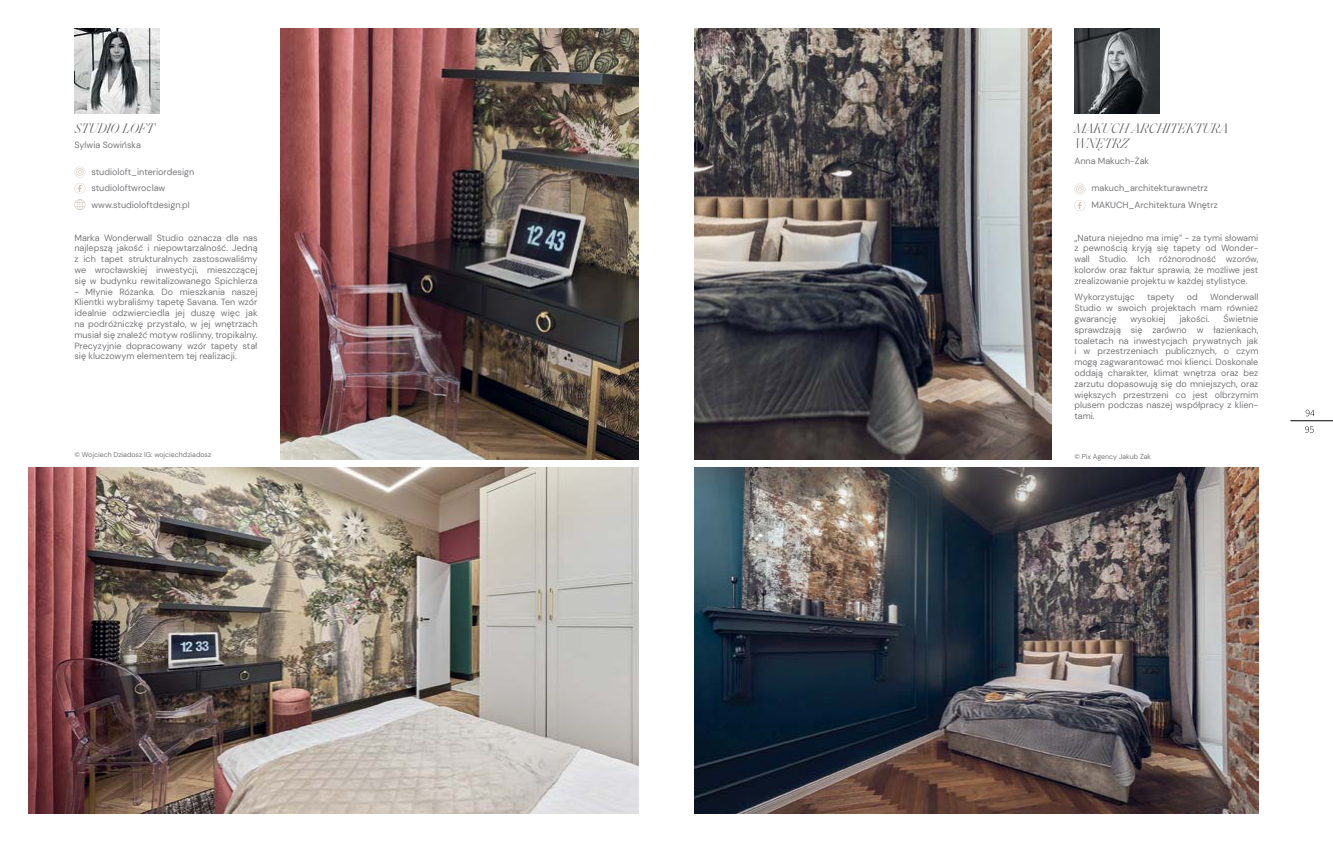
<style>
.page{position:relative;width:1333px;height:842px;background:#fff}
.page>*{position:absolute;margin:0;border:0;box-sizing:border-box;transform-origin:0 0}
.t1{font:italic 300 14px/15px "Saol Display";letter-spacing:.01em;color:#58595b}
.t2{font:9px/10.8px "DM Sans";color:#77787b;text-align:justify}
.t3{font:7px "DM Sans";color:#77787b}
</style>
<div class="page">
<hr style="left:1290px;top:420px;width:42px;height:1px;background:#000">
<svg style="left:1305px;top:426px;width:8px;height:7px"></svg>
<svg style="left:1305px;top:410px;width:9px;height:6px"></svg>
<img style="left:1074px;top:28px;width:85px;height:85px">
<img style="left:694px;top:467px;width:564px;height:347px">
<img style="left:694px;top:28px;width:357px;height:431px">
<img style="left:280px;top:28px;width:358px;height:431px">
<img style="left:28px;top:467px;width:610px;height:347px">
<img style="left:74px;top:28px;width:85px;height:85px">
<svg style="left:74px;top:167px;width:11px;height:43px"></svg>
<svg style="left:1074px;top:184px;width:11px;height:27px"></svg>
<h1 class="t1" style="left:74px;top:119px;width:82px">STUDIO LOFT</h1>
<p class="t2" style="left:74px;top:139px;width:68px">Sylwia Sowińska</p>
<p class="t2" style="left:91px;top:163px;width:104px;line-height:16.5px;text-align:left">studioloft_interiordesign studioloftwroclaw www.studioloftdesign.pl</p>
<p class="t2" style="left:74px;top:232px;width:185px">Marka Wonderwall Studio oznacza dla nas najlepszą jakość i niepowtarzalność. Jedną z ich tapet strukturalnych zastosowaliśmy we wrocławskiej inwestycji, mieszczącej się w budynku rewitalizowanego Spichlerza</p>
<p class="t2" style="left:74px;top:286px;width:185px">- Młynie Różanka. Do mieszkania naszej Klientki wybraliśmy tapetę Savana. Ten wzór idealnie odzwierciedla jej duszę więc jak na podróżniczkę przystało, w jej wnętrzach musiał się znaleźć motyw roślinny, tropikalny.<br>Precyzyjnie dopracowany wzór tapety stał się kluczowym elementem tej realizacji.</p>
<h1 class="t1" style="left:1074px;top:119px;width:155px">MAKUCH ARCHITEKTURA<br>WNĘTRZ</h1>
<p class="t2" style="left:1074px;top:155px;width:76px">Anna Makuch-Żak</p>
<p class="t2" style="left:1091px;top:180px;width:128px;line-height:16.5px">makuch_architekturawnetrz<br>MAKUCH_Architektura Wnętrz</p>
<p class="t2" style="left:1074px;top:232px;width:185px">„Natura niejedno ma imię” - za tymi słowami z pewnością kryją się tapety od Wonder&shy;wall Studio. Ich różnorodność wzorów, kolorów oraz faktur sprawia, że możliwe jest zrealizowanie projektu w każdej stylistyce.</p>
<p class="t2" style="left:1074px;top:292px;width:62px">Wykorzystując</p>
<p class="t2" style="left:1147px;top:292px;width:29px">tapety</p>
<p class="t2" style="left:1186px;top:292px;width:12px">od</p>
<p class="t2" style="left:1074px;top:292px;width:185px;text-indent:136px">Wonderwall Studio w swoich projektach mam również gwarancję</p>
<p class="t2" style="left:1074px;top:313px;width:185px;text-indent:149px">Świetnie sprawdzają się zarówno w łazienkach, toaletach na inwestycjach prywatnych jak i w przestrzeniach publicznych, o czym mogą zagwarantować moi klienci. Doskonale oddają charakter, klimat wnętrza oraz bez zarzutu dopasowują się do mniejszych, oraz większych przestrzeni co jest olbrzymim plusem podczas naszej współpracy z klien&shy;tami.</p>
<p class="t2" style="left:1130px;top:313px;width:37px">wysokiej</p>
<p class="t2" style="left:1179px;top:313px;width:32px">jakości.</p>
<p class="t3" style="left:74px;top:451px;width:138px">© Wojciech Dziadosz IG: wojciechdziadosz</p>
<p class="t3" style="left:1074px;top:452px;width:78px">© Pix Agency Jakub Żak</p>
</div>
